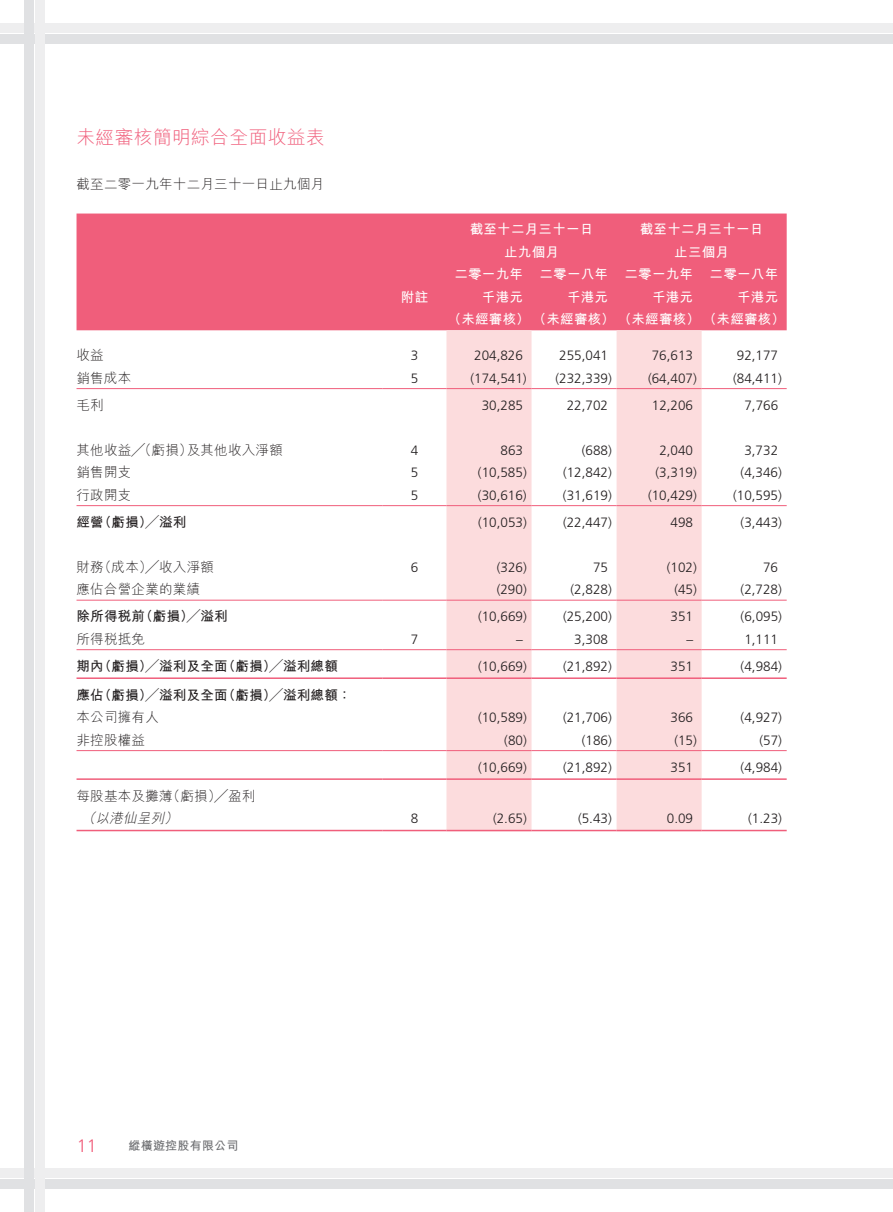
<style>
.page{position:relative;width:893px;height:1212px;background:#fff}
.page>*{position:absolute;margin:0;border:0;box-sizing:border-box;transform-origin:0 0}
.t1{font:300 18.75px "M Hei HK";letter-spacing:.02em;color:#f05e7b}
.t2{font:300 18px "Frutiger LT Std";color:#f05e7b}
.t3{font:300 13.5px "Frutiger LT Std";color:#231f20}
.t4{font:300 13.5px "M Hei HK";letter-spacing:.02em;color:#231f20}
.t5{font:700 13.5px/22.5px "M Hei HK";letter-spacing:.02em;color:#fff;text-align:center}
.t6{font:700 13.5px "M Hei HK";letter-spacing:.02em;color:#231f20}
.t7{font:italic 300 13.5px "M Hei HK";color:#231f20}
.t8{font:700 12px "M Hei HK";letter-spacing:.02em;color:#6c6d70}
</style>
<div class="page">
<div style="left:0;top:23px;width:893px;height:10px;background:#eeeeef"></div>
<div style="left:0;top:34px;width:893px;height:10px;background:#e0e1e3"></div>
<div style="left:0;top:1168px;width:893px;height:10px;background:#eeeeef"></div>
<div style="left:0;top:1179px;width:893px;height:10px;background:#e0e1e3"></div>
<div style="left:35px;top:0;width:9px;height:1212px;background:#eeeeef"></div>
<div style="left:24px;top:0;width:10px;height:1212px;background:#e0e1e3"></div>
<div style="left:77px;top:214px;width:710px;height:116px;background:#f05e7b"></div>
<svg style="left:446px;top:330px;width:256px;height:500px;fill:#fcdcdd"></svg>
<hr style="left:77px;top:388px;width:306px;height:1px;background:#f05e7b">
<hr style="left:383px;top:388px;width:63px;height:1px;background:#f05e7b">
<hr style="left:446px;top:388px;width:85px;height:1px;background:#f05e7b">
<hr style="left:531px;top:388px;width:86px;height:1px;background:#f05e7b">
<hr style="left:617px;top:388px;width:85px;height:1px;background:#f05e7b">
<hr style="left:702px;top:388px;width:85px;height:1px;background:#f05e7b">
<hr style="left:77px;top:505px;width:306px;height:1px;background:#f05e7b">
<hr style="left:383px;top:505px;width:63px;height:1px;background:#f05e7b">
<hr style="left:446px;top:505px;width:85px;height:1px;background:#f05e7b">
<hr style="left:531px;top:505px;width:86px;height:1px;background:#f05e7b">
<hr style="left:617px;top:505px;width:85px;height:1px;background:#f05e7b">
<hr style="left:702px;top:505px;width:85px;height:1px;background:#f05e7b">
<hr style="left:77px;top:600px;width:306px;height:1px;background:#f05e7b">
<hr style="left:383px;top:600px;width:63px;height:1px;background:#f05e7b">
<hr style="left:446px;top:600px;width:85px;height:1px;background:#f05e7b">
<hr style="left:531px;top:600px;width:86px;height:1px;background:#f05e7b">
<hr style="left:617px;top:600px;width:85px;height:1px;background:#f05e7b">
<hr style="left:702px;top:600px;width:85px;height:1px;background:#f05e7b">
<hr style="left:77px;top:649px;width:306px;height:1px;background:#f05e7b">
<hr style="left:383px;top:649px;width:63px;height:1px;background:#f05e7b">
<hr style="left:446px;top:649px;width:85px;height:1px;background:#f05e7b">
<hr style="left:531px;top:649px;width:86px;height:1px;background:#f05e7b">
<hr style="left:617px;top:649px;width:85px;height:1px;background:#f05e7b">
<hr style="left:702px;top:649px;width:85px;height:1px;background:#f05e7b">
<hr style="left:77px;top:677px;width:306px;height:2px;background:#f05e7b">
<hr style="left:383px;top:677px;width:63px;height:2px;background:#f05e7b">
<hr style="left:446px;top:677px;width:85px;height:2px;background:#f05e7b">
<hr style="left:531px;top:677px;width:86px;height:2px;background:#f05e7b">
<hr style="left:617px;top:677px;width:85px;height:2px;background:#f05e7b">
<hr style="left:702px;top:677px;width:85px;height:2px;background:#f05e7b">
<hr style="left:77px;top:750px;width:306px;height:1px;background:#f05e7b">
<hr style="left:383px;top:750px;width:63px;height:1px;background:#f05e7b">
<hr style="left:446px;top:750px;width:85px;height:1px;background:#f05e7b">
<hr style="left:531px;top:750px;width:86px;height:1px;background:#f05e7b">
<hr style="left:617px;top:750px;width:85px;height:1px;background:#f05e7b">
<hr style="left:702px;top:750px;width:85px;height:1px;background:#f05e7b">
<hr style="left:77px;top:778px;width:306px;height:2px;background:#f05e7b">
<hr style="left:383px;top:778px;width:63px;height:2px;background:#f05e7b">
<hr style="left:446px;top:778px;width:85px;height:2px;background:#f05e7b">
<hr style="left:531px;top:778px;width:86px;height:2px;background:#f05e7b">
<hr style="left:617px;top:778px;width:85px;height:2px;background:#f05e7b">
<hr style="left:702px;top:778px;width:85px;height:2px;background:#f05e7b">
<hr style="left:77px;top:830px;width:306px;height:1px;background:#f05e7b">
<hr style="left:383px;top:830px;width:63px;height:1px;background:#f05e7b">
<hr style="left:446px;top:830px;width:85px;height:1px;background:#f05e7b">
<hr style="left:531px;top:830px;width:86px;height:1px;background:#f05e7b">
<hr style="left:617px;top:830px;width:85px;height:1px;background:#f05e7b">
<hr style="left:702px;top:830px;width:85px;height:1px;background:#f05e7b">
<h1 class="t1" style="left:77px;top:128px;width:250px">未經審核簡明綜合全面收益表</h1>
<p class="t4" style="left:77px;top:177px;width:249px">截至二零一九年十二月三十一日止九個月</p>
<p class="t5" style="left:470px;top:217px;width:125px">截至十二月三十一日止九個月</p>
<p class="t5" style="left:640px;top:217px;width:125px">截至十二月三十一日</p>
<p class="t5" style="left:674px;top:239px;width:56px">止三個月</p>
<p class="t5" style="left:454px;top:262px;width:325px">二零一九年 二零一八年 二零一九年 二零一八年</p>
<p class="t5" style="left:401px;top:284px;width:29px">附註</p>
<p class="t5" style="left:482px;top:284px;width:43px">千港元</p>
<p class="t5" style="left:567px;top:284px;width:43px">千港元</p>
<p class="t5" style="left:652px;top:284px;width:43px">千港元</p>
<p class="t5" style="left:448px;top:284px;width:338px;text-align:left;text-indent:289px">千港元（未經審核）（未經審核）（未經審核）（未經審核）</p>
<p class="t4" style="left:76px;top:348px;width:29px">收益</p>
<p class="t3" style="left:411px;top:348px;width:9px">3</p>
<p class="t3" style="left:474px;top:348px;width:50px">204,826</p>
<p class="t3" style="left:559px;top:348px;width:50px">255,041</p>
<p class="t3" style="left:652px;top:348px;width:43px">76,613</p>
<p class="t3" style="left:737px;top:348px;width:43px">92,177</p>
<p class="t4" style="left:76px;top:371px;width:56px">銷售成本</p>
<p class="t3" style="left:411px;top:370px;width:9px">5</p>
<p class="t3" style="left:470px;top:370px;width:58px">(174,541)</p>
<p class="t3" style="left:555px;top:370px;width:58px">(232,339)</p>
<p class="t3" style="left:648px;top:370px;width:50px">(64,407)</p>
<p class="t3" style="left:733px;top:370px;width:50px">(84,411)</p>
<p class="t4" style="left:77px;top:398px;width:29px">毛利</p>
<p class="t3" style="left:482px;top:397px;width:43px">30,285</p>
<p class="t3" style="left:567px;top:397px;width:43px">22,702</p>
<p class="t3" style="left:652px;top:397px;width:43px">12,206</p>
<p class="t3" style="left:744px;top:397px;width:35px">7,766</p>
<p class="t4" style="left:77px;top:443px;width:208px">其他收益╱（虧損）及其他收入淨額</p>
<p class="t3" style="left:411px;top:442px;width:9px">4</p>
<p class="t3" style="left:500px;top:442px;width:24px">863</p>
<p class="t3" style="left:582px;top:442px;width:32px">(688)</p>
<p class="t3" style="left:659px;top:442px;width:35px">2,040</p>
<p class="t3" style="left:744px;top:442px;width:35px">3,732</p>
<p class="t4" style="left:76px;top:465px;width:56px">銷售開支</p>
<p class="t3" style="left:411px;top:465px;width:9px">5</p>
<p class="t3" style="left:478px;top:465px;width:50px">(10,585)</p>
<p class="t3" style="left:563px;top:465px;width:50px">(12,842)</p>
<p class="t3" style="left:655px;top:465px;width:43px">(3,319)</p>
<p class="t3" style="left:741px;top:465px;width:43px">(4,346)</p>
<p class="t4" style="left:76px;top:488px;width:56px">行政開支</p>
<p class="t3" style="left:411px;top:487px;width:9px">5</p>
<p class="t3" style="left:478px;top:487px;width:50px">(30,616)</p>
<p class="t3" style="left:563px;top:487px;width:50px">(31,619)</p>
<p class="t3" style="left:648px;top:487px;width:50px">(10,429)</p>
<p class="t3" style="left:733px;top:487px;width:50px">(10,595)</p>
<p class="t6" style="left:77px;top:512px;width:111px">經營（虧損）╱溢利</p>
<p class="t3" style="left:478px;top:514px;width:50px">(10,053)</p>
<p class="t3" style="left:563px;top:514px;width:50px">(22,447)</p>
<p class="t3" style="left:671px;top:514px;width:24px">498</p>
<p class="t3" style="left:741px;top:514px;width:43px">(3,443)</p>
<p class="t4" style="left:77px;top:560px;width:139px">財務（成本）╱收入淨額</p>
<p class="t3" style="left:411px;top:559px;width:9px">6</p>
<p class="t3" style="left:497px;top:559px;width:32px">(326)</p>
<p class="t3" style="left:593px;top:559px;width:17px">75</p>
<p class="t3" style="left:667px;top:559px;width:32px">(102)</p>
<p class="t3" style="left:763px;top:559px;width:17px">76</p>
<p class="t4" style="left:76px;top:582px;width:125px">應佔合營企業的業績</p>
<p class="t3" style="left:497px;top:582px;width:32px">(290)</p>
<p class="t3" style="left:570px;top:582px;width:43px">(2,828)</p>
<p class="t3" style="left:674px;top:582px;width:24px">(45)</p>
<p class="t3" style="left:741px;top:582px;width:43px">(2,728)</p>
<p class="t6" style="left:77px;top:606px;width:153px">除所得稅前（虧損）╱溢利</p>
<p class="t3" style="left:478px;top:609px;width:50px">(10,669)</p>
<p class="t3" style="left:563px;top:609px;width:50px">(25,200)</p>
<p class="t3" style="left:671px;top:609px;width:24px">351</p>
<p class="t3" style="left:741px;top:609px;width:43px">(6,095)</p>
<p class="t4" style="left:77px;top:632px;width:70px">所得稅抵免</p>
<p class="t3" style="left:411px;top:631px;width:9px">7</p>
<p class="t3" style="left:516px;top:631px;width:8px">–</p>
<p class="t3" style="left:574px;top:631px;width:35px">3,308</p>
<p class="t3" style="left:686px;top:631px;width:8px">–</p>
<p class="t3" style="left:744px;top:631px;width:35px">1,111</p>
<p class="t6" style="left:77px;top:656px;width:263px">期內（虧損）╱溢利及全面（虧損）╱溢利總額</p>
<p class="t3" style="left:478px;top:658px;width:50px">(10,669)</p>
<p class="t3" style="left:563px;top:658px;width:50px">(21,892)</p>
<p class="t3" style="left:671px;top:658px;width:24px">351</p>
<p class="t3" style="left:741px;top:658px;width:43px">(4,984)</p>
<p class="t6" style="left:77px;top:685px;width:276px">應佔（虧損）╱溢利及全面（虧損）╱溢利總額：</p>
<p class="t4" style="left:77px;top:710px;width:84px">本公司擁有人</p>
<p class="t3" style="left:478px;top:710px;width:50px">(10,589)</p>
<p class="t3" style="left:563px;top:710px;width:50px">(21,706)</p>
<p class="t3" style="left:671px;top:710px;width:24px">366</p>
<p class="t3" style="left:741px;top:710px;width:43px">(4,927)</p>
<p class="t4" style="left:77px;top:733px;width:70px">非控股權益</p>
<p class="t3" style="left:504px;top:732px;width:24px">(80)</p>
<p class="t3" style="left:582px;top:732px;width:32px">(186)</p>
<p class="t3" style="left:674px;top:732px;width:24px">(15)</p>
<p class="t3" style="left:759px;top:732px;width:24px">(57)</p>
<p class="t3" style="left:478px;top:759px;width:50px">(10,669)</p>
<p class="t3" style="left:563px;top:759px;width:50px">(21,892)</p>
<p class="t3" style="left:671px;top:759px;width:24px">351</p>
<p class="t3" style="left:741px;top:759px;width:43px">(4,984)</p>
<p class="t4" style="left:77px;top:789px;width:180px">每股基本及攤薄（虧損）╱盈利</p>
<p class="t7" style="left:82px;top:811px;width:100px">（以港仙呈列）</p>
<p class="t3" style="left:411px;top:811px;width:9px">8</p>
<p class="t3" style="left:493px;top:811px;width:35px">(2.65)</p>
<p class="t3" style="left:578px;top:811px;width:35px">(5.43)</p>
<p class="t3" style="left:667px;top:811px;width:28px">0.09</p>
<p class="t3" style="left:748px;top:811px;width:35px">(1.23)</p>
<h2 class="t2" style="left:77px;top:1135px;width:22px">11</h2>
<p class="t8" style="left:129px;top:1137px;width:111px">縱橫遊控股有限公司</p>
</div>
